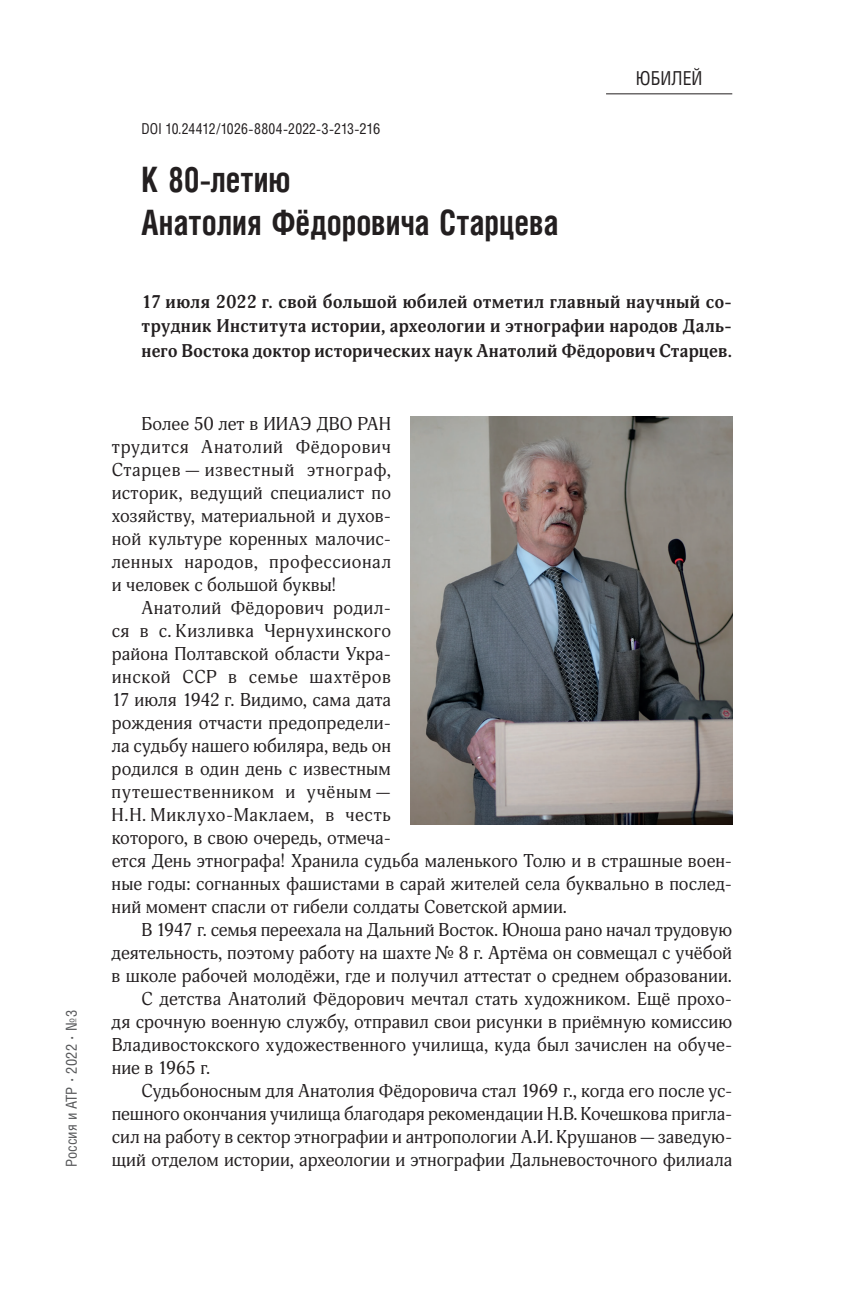
<style>
.page{position:relative;width:844px;height:1290px;background:#fff}
.page>*{position:absolute;margin:0;border:0;box-sizing:border-box;transform-origin:0 0}
.t1{font:700 35px/42.9px "Helios Cond C";color:#231f20;scale:.9 1}
.t2{font:19.25px "Helios Cond C";color:#231f20;scale:.95 1}
.t3{font:18.2px/22.9px "Adonis C";letter-spacing:.01em;color:#231f20;text-align:justify}
.t4{font:700 18.2px/24.3px "Adonis C";letter-spacing:.015em;color:#231f20;text-align:justify}
.t5{font:15.05px "Helios Cond C";letter-spacing:.01em;color:#231f20;scale:.95 1}
.t6{font:15.05px "Helios Cond C";letter-spacing:.005em;color:#57585a}
.s1{font-family:"Cambria";font-size:15.58px}
</style>
<div class="page">
<hr style="left:606px;top:93px;width:126px;height:1px;background:#231f20">
<img style="left:410px;top:417px;width:322px;height:408px">
<p class="t6" style="left:62px;top:1167px;width:159px;rotate:-90deg">Россия и АТР <span class="s1">·</span> 2022 <span class="s1">·</span> №3</p>
<p class="t5" style="left:141px;top:120px;width:253px">DOI 10.24412/1026-8804-2022-3-213-216</p>
<h1 class="t1" style="left:141px;top:157px;width:465px">К 80‑летию<br>Анатолия Фёдоровича Старцева</h1>
<p class="t2" style="left:635px;top:66px;width:72px">ЮБИЛЕЙ</p>
<p class="t4" style="left:141px;top:290px;width:592px">17 июля 2022 г. свой большой юбилей отметил главный научный со&shy;трудник Института истории, археологии и этнографии народов Даль&shy;него Востока доктор исторических наук Анатолий Фёдорович Старцев.</p>
<p class="t3" style="left:112px;top:412px;width:281px;text-indent:30px">Более 50 лет в ИИАЭ ДВО РАН тру-дит-ся Ана-то-лий Фёдо-ро-вич Стар-цев — из-вест-ный эт-но-граф, ис-то-рик, ве-ду-щий спе-циа-лист по хо-зяй-ству, ма-те-ри-аль-ной и ду-хов&shy;ной куль-ту-ре ко-рен-ных ма-ло-чис&shy;лен-ных на-ро-дов, про-фес-сио-нал и чело-век с боль-шой бу-к-вы!</p>
<p class="t3" style="left:112px;top:596px;width:622px;text-align:left;text-indent:30px">Ана-то-лий Фёдо-ро-вич ро-дил-<br>ся в с. Киз-лив-ка Чер-ну-хин-ско-го<br>рай-она Пол-тав-ской об-лас-ти Укра-<br>ин-ской ССР в семье шах-тё-ров<br>17 июля 1942 г. Види-мо, сама дата<br>ро-ж-де-ния от-час-ти пре-до-пре-де-ли-<br>ла судь-бу на-ше-го юби-ля-ра, ведь он<br>ро-дил-ся в один день с из-вест-ным<br>пу-те-ше-ствен-ни-ком и учё-ным —<br>Н.Н. Миклухо-Маклаем, в честь<br>ко-то-ро-го, в свою оче-редь, от-ме-ча-<br>ет-ся День эт-но-гра-фа! Хра-ни-ла судь-ба ма-лень-ко-го Толю и в страш-ные во-ен&shy;ные годы: со-гнан-ных фа-ши-ста-ми в са-рай жи-те-лей села бу-к-валь-но в послед&shy;ний момент спас-ли от ги-бе-ли сол-да-ты Совет-ской ар-мии.</p>
<p class="t3" style="left:141px;top:918px;width:592px">В 1947 г. семья пе-ре-еха-ла на Даль-ний Вос-ток. Юно-ша рано на-чал тру-до-вую</p>
<p class="t3" style="left:111px;top:941px;width:622px">дея-тель-ность, по-это-му ра-бо-ту на шах-те № 8 г. Артё-ма он со-вме-щал с учё-бой</p>
<p class="t3" style="left:111px;top:964px;width:622px">в шко-ле ра-бо-чей мо-ло-дё-жи, где и по-лу-чил ат-те-стат о сред-нем об-ра-зо-ва-нии.</p>
<p class="t3" style="left:141px;top:987px;width:592px">С дет-ства Ана-то-лий Фёдо-ро-вич меч-тал стать ху-дож-ни-ком. Ещё про-хо-</p>
<p class="t3" style="left:112px;top:1010px;width:622px">дя сроч-ную во-ен-ную служ-бу, от-пра-вил свои ри-сун-ки в при-ём-ную ко-мис-сию</p>
<p class="t3" style="left:112px;top:1033px;width:622px">Вла-ди-во-сток-ско-го ху-до-же-ствен-но-го учи-ли-ща, куда был за-чис-лен на обу-че-</p>
<p class="t3" style="left:112px;top:1056px;width:100px">ние в 1965 г.</p>
<p class="t3" style="left:141px;top:1079px;width:592px">Судь-бо-нос-ным для Ана-то-лия Фёдо-ро-ви-ча стал 1969 г., ко-гда его по-сле ус-</p>
<p class="t3" style="left:112px;top:1102px;width:622px">пеш-но-го окон-ча-ния учи-ли-ща бла-го-да-ря ре-ко-мен-да-ции Н.В. Кочеш-ко-ва при-гла-</p>
<p class="t3" style="left:112px;top:1125px;width:622px">сил на ра-бо-ту в сек-тор эт-но-гра-фии и ан-тро-по-ло-гии А.И. Кру-ша-нов — за-ве-дую-</p>
<p class="t3" style="left:112px;top:1148px;width:622px">щий от-де-лом ис-то-рии, ар-хео-ло-гии и эт-но-гра-фии Даль-не-во-сточ-но-го фи-лиа-ла</p>
</div>
